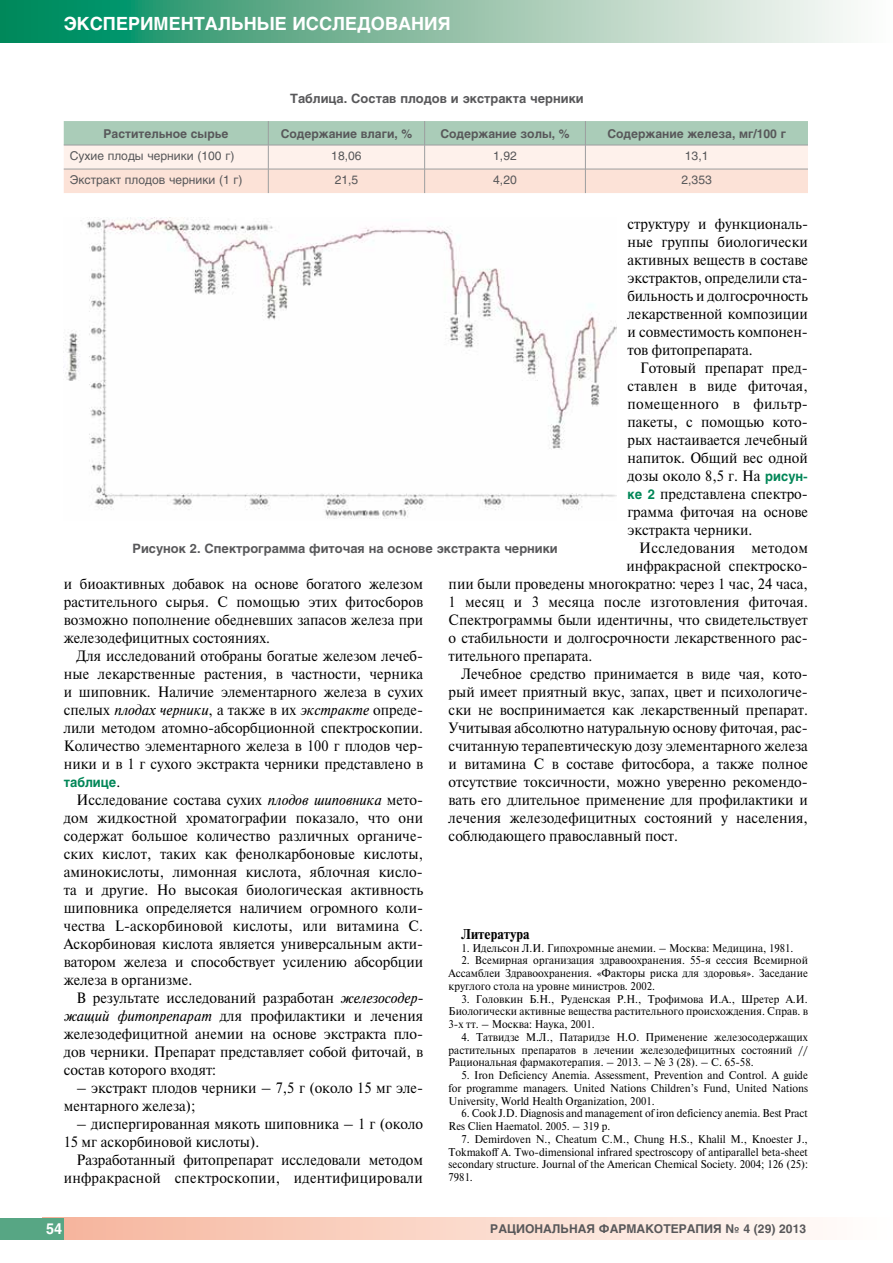
<style>
.page{position:relative;width:893px;height:1263px;background:#fff}
.page>*{position:absolute;margin:0;border:0;box-sizing:border-box;transform-origin:0 0}
.t1{font:700 18px "Helios";color:#fff}
.t2{font:15px/18px "Newton C";color:#000;text-align:justify;scale:.95 1}
.t3{font:15px "Newton C";letter-spacing:.025em;color:#000;scale:.95 1}
.t4{font:700 15px "Helios";color:#fff;scale:.95 1}
.t5{font:700 14.25px "Newton C";color:#000;scale:.95 1}
.t6{font:700 13.5px "Helios";color:#008657;scale:.95 1}
.t7{font:700 12.75px "Helios";color:#58585a}
.t8{font:700 12px "Helios";color:#58585a}
.t9{font:12px "Helios";color:#58585a}
.t10{font:11.25px/12.8px "Newton C";color:#000;text-align:justify;scale:.95 1}
.s1{font-family:"Helios";font-weight:700;font-size:13.5px;color:#008657}
.s2{font-style:italic}
.s3{font-family:"Newton C";font-weight:400;font-size:15px;color:#000}
</style>
<div class="page">
<div style="left:43px;top:1218px;width:850px;height:21px;background:linear-gradient(to right,#f6b49b,#fffffe)"></div>
<div style="left:0;top:1218px;width:64px;height:21px;background:#57a684"></div>
<svg style="left:0;top:0;width:847px;height:43px;background:#80bda4"></svg>
<svg style="left:64px;top:121px;width:744px;height:72px;background:#deddd1"></svg>
<img style="left:65px;top:217px;width:551px;height:302px">
<p class="t1" style="left:64px;top:13px;width:388px">ЭКСПЕРИМЕНТАЛЬНЫЕ ИССЛЕДОВАНИЯ</p>
<p class="t7" style="left:290px;top:91px;width:295px">Таблица. Состав плодов и экстракта черники</p>
<p class="t8" style="left:104px;top:126px;width:126px">Растительное сырье</p>
<p class="t8" style="left:281px;top:126px;width:133px">Содержание влаги, %</p>
<p class="t8" style="left:440px;top:126px;width:131px">Содержание золы, %</p>
<p class="t8" style="left:607px;top:126px;width:180px">Содержание железа, мг/100 г</p>
<p class="t9" style="left:70px;top:149px;width:166px">Сухие плоды черники (100 г)</p>
<p class="t9" style="left:331px;top:149px;width:32px">18,06</p>
<p class="t9" style="left:493px;top:149px;width:25px">1,92</p>
<p class="t9" style="left:685px;top:149px;width:25px">13,1</p>
<p class="t9" style="left:70px;top:173px;width:174px">Экстракт плодов черники (1 г)</p>
<p class="t9" style="left:335px;top:173px;width:25px">21,5</p>
<p class="t9" style="left:493px;top:173px;width:25px">4,20</p>
<p class="t9" style="left:681px;top:173px;width:32px">2,353</p>
<p class="t2" style="left:627px;top:215px;width:192px">структуру и функциональ&shy;ные группы биологически активных веществ в составе экстрактов, определили ста&shy;бильность и долгосрочность лекарственной композиции и совместимость компонен&shy;тов фитопрепарата.</p>
<p class="t2" style="left:627px;top:359px;width:191px;text-indent:13px">Готовый препарат пред&shy;ставлен в виде фиточая, помещенного в фильтр&shy;пакеты, с помощью кото&shy;рых настаивается лечебный напиток. Общий вес одной дозы около 8,5 г. На <span class="s1">рисун&shy;ке 2</span> представлена спектро&shy;грамма фиточая на основе экстракта черники.</p>
<p class="t3" style="left:639px;top:540px;width:179px">Исследования методом</p>
<p class="t2" style="left:626px;top:557px;width:192px">инфракрасной спектроско-</p>
<p class="t2" style="left:449px;top:575px;width:380px">пии были проведены многократно: через 1 час, 24 часа,</p>
<p class="t2" style="left:449px;top:593px;width:380px">1 месяц и 3 месяца после изготовления фиточая.</p>
<p class="t2" style="left:449px;top:611px;width:380px">Спектрограммы были идентичны, что свидетельствует</p>
<p class="t2" style="left:449px;top:629px;width:380px">о стабильности и долгосрочности лекарственного рас-</p>
<p class="t2" style="left:449px;top:647px;width:153px">тительного препарата.</p>
<p class="t2" style="left:461px;top:665px;width:366px">Лечебное средство принимается в виде чая, кото-</p>
<p class="t2" style="left:449px;top:683px;width:380px">рый имеет приятный вкус, запах, цвет и психологиче-</p>
<p class="t2" style="left:449px;top:701px;width:380px">ски не воспринимается как лекарственный препарат.</p>
<p class="t2" style="left:449px;top:719px;width:380px">Учитывая абсолютно натуральную основу фиточая, рас-</p>
<p class="t2" style="left:449px;top:737px;width:380px">считанную терапевтическую дозу элементарного железа</p>
<p class="t2" style="left:449px;top:755px;width:380px">и витамина С в составе фитосбора, а также полное</p>
<p class="t2" style="left:449px;top:773px;width:380px">отсутствие токсичности, можно уверенно рекомендо-</p>
<p class="t2" style="left:449px;top:791px;width:380px">вать его длительное применение для профилактики и</p>
<p class="t2" style="left:449px;top:809px;width:380px">лечения железодефицитных состояний у населения,</p>
<p class="t2" style="left:449px;top:827px;width:243px">соблюдающего православный пост.</p>
<p class="t7" style="left:132px;top:541px;width:427px">Рисунок 2. Спектрограмма фиточая на основе экстракта черники</p>
<p class="t2" style="left:64px;top:575px;width:380px">и биоактивных добавок на основе богатого железом растительного сырья. С помощью этих фитосборов возможно пополнение обедневших запасов железа при железодефицитных состояниях.</p>
<p class="t2" style="left:64px;top:647px;width:380px;text-indent:13px">Для исследований отобраны богатые железом лечеб&shy;ные лекарственные растения, в частности, черника и шиповник. Наличие элементарного железа в сухих спелых <span class="s2">плодах черники</span>, а также в их <span class="s2">экстракте</span> опреде&shy;лили методом атомно-абсорбционной спектроскопии.<br>Количество элементарного железа в 100 г плодов чер&shy;ники и в 1 г сухого экстракта черники представлено в</p>
<p class="t6" style="left:64px;top:774px;width:61px">таблице<span class="s3">.</span></p>
<p class="t2" style="left:64px;top:791px;width:380px;text-indent:13px">Исследование состава сухих <span class="s2">плодов шиповника</span> мето&shy;дом жидкостной хроматографии показало, что они содержат большое количество различных органиче&shy;ских кислот, таких как фенолкарбоновые кислоты, аминокислоты, лимонная кислота, яблочная кисло&shy;та и другие. Но высокая биологическая активность шиповника определяется наличием огромного коли&shy;чества L-аскорбиновой кислоты, или витамина С.<br>Аскорбиновая кислота является универсальным акти&shy;ватором железа и способствует усилению абсорбции железа в организме.</p>
<p class="t2" style="left:64px;top:989px;width:380px;text-indent:13px">В результате исследований разработан <span class="s2">железосодер&shy;жащий фитопрепарат</span> для профилактики и лечения железодефицитной анемии на основе экстракта пло&shy;дов черники. Препарат представляет собой фиточай, в состав которого входят:</p>
<p class="t2" style="left:64px;top:1079px;width:380px;text-indent:13px">– экстракт плодов черники – 7,5 г (около 15 мг эле&shy;ментарного железа);</p>
<p class="t2" style="left:64px;top:1115px;width:380px;text-indent:13px">– диспергированная мякоть шиповника – 1 г (около<br>15 мг аскорбиновой кислоты).</p>
<p class="t2" style="left:64px;top:1151px;width:380px;text-align:right">Разработанный фитопрепарат исследовали методом инфракрасной спектроскопии, идентифицировали</p>
<p class="t5" style="left:461px;top:926px;width:73px">Литература</p>
<p class="t10" style="left:461px;top:941px;width:351px">1. Идельсон Л.И. Гипохромные анемии. – Москва: Медицина, 1981.</p>
<p class="t10" style="left:449px;top:954px;width:380px;text-indent:13px">2. Всемирная организация здравоохранения. 55-я сессия Всемирной Ассамблеи Здравоохранения. «Факторы риска для здоровья». Заседание круглого стола на уровне министров. 2002.</p>
<p class="t10" style="left:449px;top:992px;width:380px;text-indent:13px">3. Головкин Б.Н., Руденская Р.Н., Трофимова И.А., Шретер А.И.<br>Биологически активные вещества растительного происхождения. Справ. в 3-х тт. – Москва: Наука, 2001.</p>
<p class="t10" style="left:449px;top:1031px;width:380px;text-indent:13px">4. Татвидзе М.Л., Патаридзе Н.О. Применение железосодержащих растительных препаратов в лечении железодефицитных состояний // Рациональная фармакотерапия. – 2013. – № 3 (28). – С. 65-58.</p>
<p class="t10" style="left:449px;top:1069px;width:380px;text-indent:13px">5. Iron Deficiency Anemia. Assessment, Prevention and Control. A guide for programme managers. United Nations Children’s Fund, United Nations University, World Health Organization, 2001.</p>
<p class="t10" style="left:449px;top:1107px;width:380px;text-indent:13px">6. Cook J.D. Diagnosis and management of iron deficiency anemia. Best Pract<br>Res Clien Haematol. 2005. – 319 p.</p>
<p class="t10" style="left:449px;top:1133px;width:380px;text-indent:13px">7. Demirdоven N., Cheatum C.M., Chung H.S., Khalil M., Knoester J., Tokmakoff A. Two-dimensional infrared spectroscopy of antiparallel beta-sheet secondary structure. Journal of the American Chemical Society. 2004; 126 (25):<br>7981.</p>
<p class="t4" style="left:46px;top:1220px;width:18px">54</p>
<p class="t8" style="left:490px;top:1222px;width:317px">РАЦИОНАЛЬНАЯ ФАРМАКОТЕРАПИЯ № 4 (29) 2013</p>
</div>
